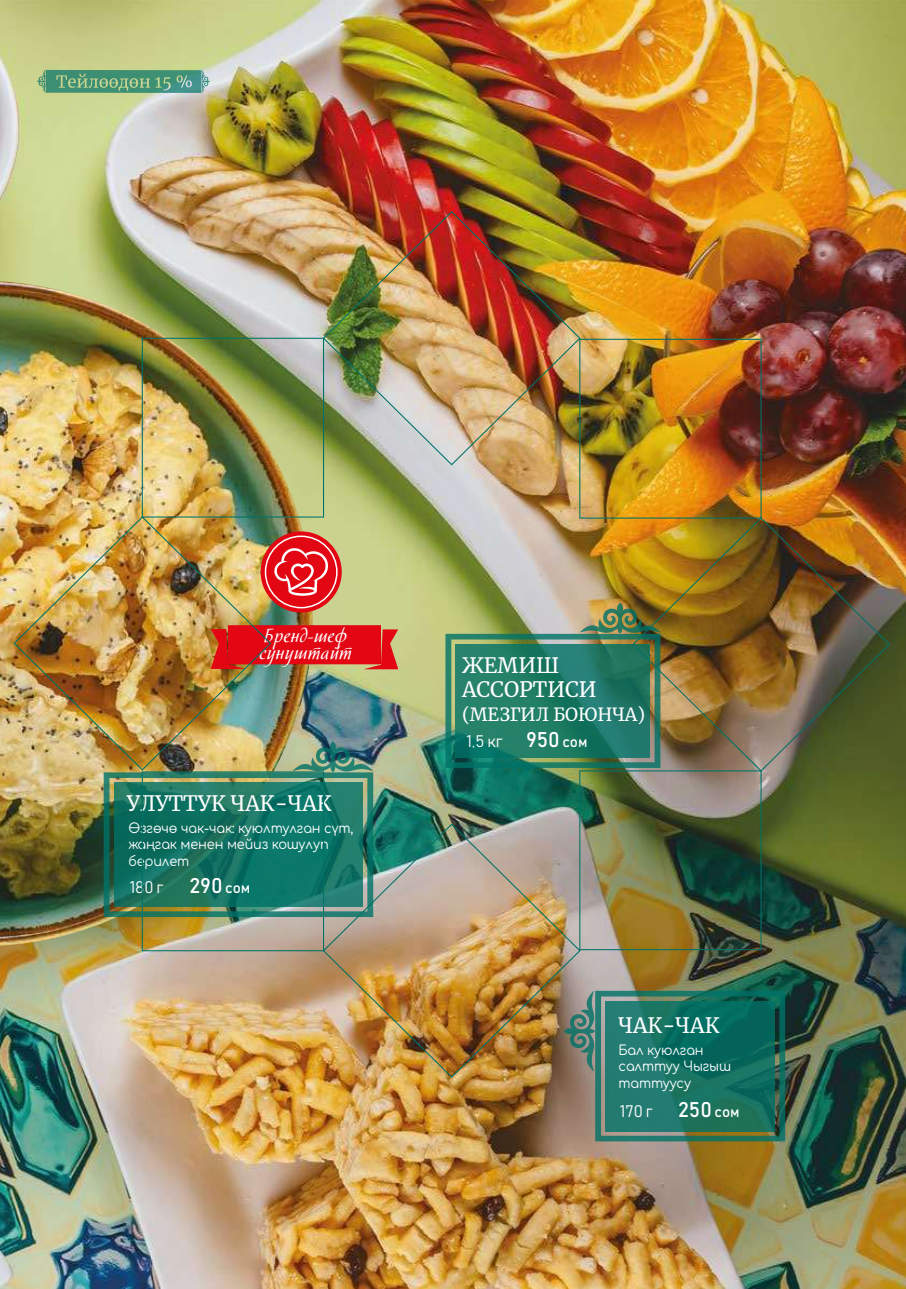
<style>
.page{position:relative;width:906px;height:1289px;background:#fff}
.page>*{position:absolute;margin:0;border:0;box-sizing:border-box;transform-origin:0 0}
.t1{font:21px/24px "Merriweather";color:#fff}
.t2{font:18.9px/17.2px "Hortensia";letter-spacing:.01em;color:#fff}
.t3{font:18px "Merriweather";color:#fff}
.t4{font:16.5px "Bahnschrift";color:#fff}
.t5{font:13.5px/16.2px "Comfortaa";letter-spacing:-.01em;color:#fff;scale:.95 1}
.s1{font-size:21px}
.s2{font-size:15px}
</style>
<div class="page">
<img style="left:0;top:0;width:906px;height:1288px">
<img style="left:0;top:281px;width:13px;height:664px">
<svg style="left:37px;top:70px;width:173px;height:23px;background:#5b9e80"></svg>
<svg style="left:564px;top:1077px;width:221px;height:64px;background:#377665"></svg>
<img style="left:13px;top:211px;width:877px;height:866px">
<h2 class="t2" style="left:259px;top:628px;width:94px">Бренд-шеф сунуштайт</h2>
<h1 class="t1" style="left:127px;top:791px;width:206px">УЛУТТУК ЧАК-ЧАК</h1>
<p class="t5" style="left:128px;top:818px;width:238px">Ѳзгѳчѳ чак-чак: куюлтулган сүт, жаңгак менен мейиз кошулуп берилет</p>
<p class="t4" style="left:130px;top:877px;width:122px">180 г <span class="s1">290</span> <span class="s2">сом</span></p>
<h1 class="t1" style="left:462px;top:653px;width:136px">ЖЕМИШ<br>АССОРТИСИ</h1>
<h3 class="t3" style="left:462px;top:702px;width:185px">(МЕЗГИЛ БОЮНЧА)</h3>
<p class="t4" style="left:466px;top:730px;width:123px">1,5 кг <span class="s1">950</span> <span class="s2">сом</span></p>
<h1 class="t1" style="left:618px;top:1012px;width:102px">ЧАК-ЧАК</h1>
<p class="t5" style="left:618px;top:1040px;width:120px">Бал куюлган салттуу Чыгыш таттуусу</p>
<p class="t4" style="left:620px;top:1100px;width:121px">170 г <span class="s1">250</span> <span class="s2">сом</span></p>
</div>
